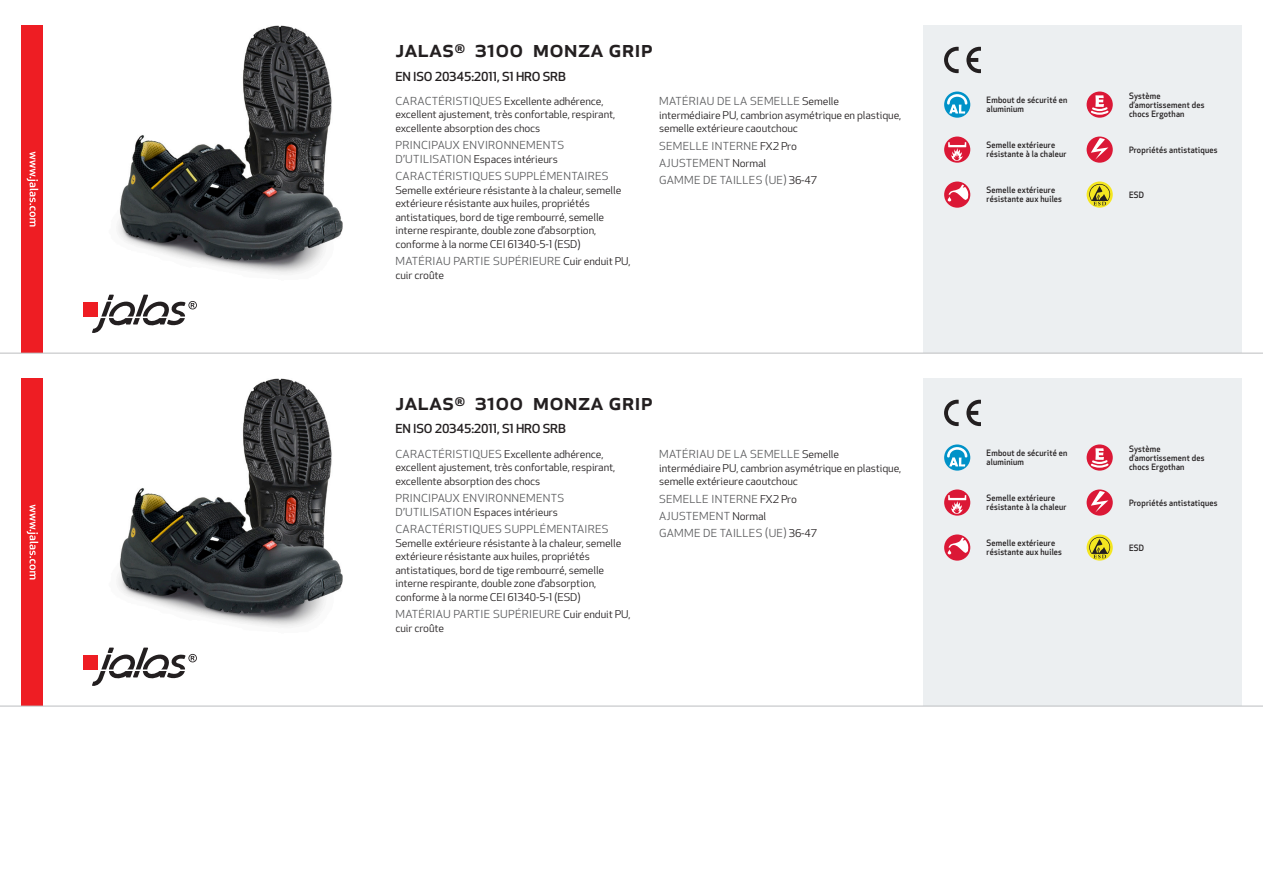
<style>
.page{position:relative;width:1263px;height:893px;background:#fff}
.page>*{position:absolute;margin:0;border:0;box-sizing:border-box;transform-origin:0 0}
.Produkt_namn{font:500 24px "Apex New";color:#231f20}
.Ingress{font:500 12.15px "Apex New";letter-spacing:-.015em;color:#231f20;scale:1.06 1}
.Funktion{font:10.8px "Apex New";letter-spacing:.025em;color:#57585a;scale:1.06 1}
.Funktion-2{font:10.5px/13.6px "Apex New";letter-spacing:-.01em;color:#231f20;scale:1.06 1}
.Artikel{font:500 8.55px/9px "Apex New";letter-spacing:.025em;color:#231f20;scale:.95 1}
.s1{font-size:10.8px;color:#57585a}
.s2{font-size:10.5px;color:#231f20}
</style>
<div class="page">
<img style="left:118px;top:26px;width:225px;height:248px">
<div style="left:83px;top:302px;width:15px;height:15px;background:#ee1d23"></div>
<svg style="left:92px;top:295px;width:105px;height:38px"></svg>
<div style="left:21px;top:26px;width:22px;height:327px;background:#ee1d23"></div>
<svg style="left:27px;top:152px;width:11px;height:75px"></svg>
<div style="left:923px;top:26px;width:319px;height:327px;background:#eceff1"></div>
<svg style="left:966px;top:47px;width:15px;height:26px"></svg>
<svg style="left:944px;top:47px;width:15px;height:26px"></svg>
<svg style="left:944px;top:92px;width:26px;height:26px"></svg>
<svg style="left:947px;top:94px;width:20px;height:20px"></svg>
<div style="left:944px;top:137px;width:26px;height:26px;background:#db1836;border-radius:50%"></div>
<svg style="left:948px;top:142px;width:18px;height:19px"></svg>
<svg style="left:944px;top:182px;width:26px;height:26px"></svg>
<svg style="left:948px;top:185px;width:20px;height:17px"></svg>
<svg style="left:1086px;top:92px;width:27px;height:26px"></svg>
<svg style="left:1089px;top:95px;width:21px;height:21px"></svg>
<svg style="left:1086px;top:137px;width:27px;height:26px"></svg>
<svg style="left:1091px;top:138px;width:17px;height:22px"></svg>
<svg style="left:1086px;top:182px;width:27px;height:26px"></svg>
<svg style="left:1089px;top:184px;width:21px;height:21px"></svg>
<img style="left:118px;top:378px;width:225px;height:249px">
<div style="left:83px;top:654px;width:15px;height:15px;background:#ee1d23"></div>
<svg style="left:92px;top:648px;width:105px;height:38px"></svg>
<div style="left:21px;top:378px;width:22px;height:328px;background:#ee1d23"></div>
<svg style="left:27px;top:505px;width:11px;height:74px"></svg>
<div style="left:923px;top:378px;width:319px;height:328px;background:#eceff1"></div>
<svg style="left:966px;top:400px;width:15px;height:26px"></svg>
<svg style="left:944px;top:400px;width:15px;height:26px"></svg>
<svg style="left:944px;top:444px;width:26px;height:27px"></svg>
<svg style="left:947px;top:447px;width:20px;height:19px"></svg>
<svg style="left:944px;top:489px;width:26px;height:27px"></svg>
<svg style="left:948px;top:495px;width:18px;height:19px"></svg>
<svg style="left:944px;top:534px;width:26px;height:27px"></svg>
<svg style="left:948px;top:537px;width:20px;height:17px"></svg>
<svg style="left:1086px;top:444px;width:27px;height:27px"></svg>
<svg style="left:1089px;top:448px;width:21px;height:21px"></svg>
<svg style="left:1086px;top:489px;width:27px;height:27px"></svg>
<svg style="left:1091px;top:491px;width:17px;height:21px"></svg>
<svg style="left:1086px;top:534px;width:27px;height:27px"></svg>
<svg style="left:1089px;top:537px;width:21px;height:21px"></svg>
<hr style="left:0;top:353px;width:1263px;height:1px;background:#bcbdc0">
<hr style="left:0;top:706px;width:1263px;height:1px;background:#bcbdc0">
<p class="Produkt_namn" style="left:395px;top:33px;width:259px">JALAS<sup>®</sup> 3100 Monza Grip</p>
<p class="Ingress" style="left:395px;top:68px;width:162px">EN ISO 20345:2011, S1 HRO SRB</p>
<p class="Funktion-2" style="left:395px;top:94px;width:209px"><span class="s1">CARACTÉRISTIQUES</span> Excellente adhérence, excellent ajustement, très confortable, respirant, excellente absorption des chocs</p>
<p class="Funktion" style="left:395px;top:139px;width:161px">PRINCIPAUX ENVIRONNEMENTS</p>
<p class="Funktion-2" style="left:395px;top:153px;width:155px"><span class="s1">D’UTILISATION</span> Espaces intérieurs</p>
<p class="Funktion" style="left:395px;top:170px;width:203px">CARACTÉRISTIQUES SUPPLÉMENTAIRES</p>
<p class="Funktion-2" style="left:395px;top:183px;width:215px">Semelle extérieure résistante à la chaleur, semelle extérieure résistante aux huiles, propriétés antistatiques, bord de tige rembourré, semelle interne respirante, double zone d’absorption, conforme à la norme CEI 61340-5-1 (ESD)</p>
<p class="Funktion" style="left:395px;top:255px;width:223px">MATÉRIAU PARTIE SUPÉRIEURE <span class="s2">Cuir enduit PU,</span></p>
<p class="Funktion-2" style="left:395px;top:269px;width:48px">cuir croûte</p>
<p class="Funktion" style="left:659px;top:94px;width:171px">MATÉRIAU DE LA SEMELLE <span class="s2">Semelle</span></p>
<p class="Funktion-2" style="left:659px;top:108px;width:230px">intermédiaire PU, cambrion asymétrique en plastique, semelle extérieure caoutchouc</p>
<p class="Funktion" style="left:659px;top:139px;width:132px">SEMELLE INTERNE <span class="s2">FX2 Pro</span></p>
<p class="Funktion" style="left:659px;top:156px;width:103px">AJUSTEMENT <span class="s2">Normal</span></p>
<p class="Funktion" style="left:659px;top:173px;width:151px">GAMME DE TAILLES (UE) <span class="s2">36-47</span></p>
<p class="Produkt_namn" style="left:395px;top:385px;width:259px">JALAS<sup>®</sup> 3100 Monza Grip</p>
<p class="Ingress" style="left:395px;top:421px;width:162px">EN ISO 20345:2011, S1 HRO SRB</p>
<p class="Funktion-2" style="left:395px;top:447px;width:209px"><span class="s1">CARACTÉRISTIQUES</span> Excellente adhérence, excellent ajustement, très confortable, respirant, excellente absorption des chocs</p>
<p class="Funktion" style="left:395px;top:492px;width:161px">PRINCIPAUX ENVIRONNEMENTS</p>
<p class="Funktion-2" style="left:395px;top:505px;width:155px"><span class="s1">D’UTILISATION</span> Espaces intérieurs</p>
<p class="Funktion" style="left:395px;top:523px;width:203px">CARACTÉRISTIQUES SUPPLÉMENTAIRES</p>
<p class="Funktion-2" style="left:395px;top:536px;width:215px">Semelle extérieure résistante à la chaleur, semelle extérieure résistante aux huiles, propriétés antistatiques, bord de tige rembourré, semelle interne respirante, double zone d’absorption, conforme à la norme CEI 61340-5-1 (ESD)</p>
<p class="Funktion" style="left:395px;top:608px;width:223px">MATÉRIAU PARTIE SUPÉRIEURE <span class="s2">Cuir enduit PU,</span></p>
<p class="Funktion-2" style="left:395px;top:621px;width:48px">cuir croûte</p>
<p class="Funktion" style="left:659px;top:447px;width:171px">MATÉRIAU DE LA SEMELLE <span class="s2">Semelle</span></p>
<p class="Funktion-2" style="left:659px;top:461px;width:230px">intermédiaire PU, cambrion asymétrique en plastique, semelle extérieure caoutchouc</p>
<p class="Funktion" style="left:659px;top:492px;width:132px">SEMELLE INTERNE <span class="s2">FX2 Pro</span></p>
<p class="Funktion" style="left:659px;top:509px;width:103px">AJUSTEMENT <span class="s2">Normal</span></p>
<p class="Funktion" style="left:659px;top:526px;width:151px">GAMME DE TAILLES (UE) <span class="s2">36-47</span></p>
<p class="Artikel" style="left:986px;top:96px;width:87px">Embout de sécurité en aluminium</p>
<p class="Artikel" style="left:986px;top:141px;width:86px">Semelle extérieure résistante à la chaleur</p>
<p class="Artikel" style="left:986px;top:186px;width:81px">Semelle extérieure résistante aux huiles</p>
<p class="Artikel" style="left:1129px;top:91px;width:81px">Système d’amortissement des chocs Ergothan</p>
<p class="Artikel" style="left:1129px;top:145px;width:95px">Propriétés antistatiques</p>
<p class="Artikel" style="left:1129px;top:190px;width:17px">ESD</p>
<p class="Artikel" style="left:986px;top:449px;width:87px">Embout de sécurité en aluminium</p>
<p class="Artikel" style="left:986px;top:494px;width:86px">Semelle extérieure résistante à la chaleur</p>
<p class="Artikel" style="left:986px;top:539px;width:81px">Semelle extérieure résistante aux huiles</p>
<p class="Artikel" style="left:1129px;top:444px;width:81px">Système d’amortissement des chocs Ergothan</p>
<p class="Artikel" style="left:1129px;top:498px;width:95px">Propriétés antistatiques</p>
<p class="Artikel" style="left:1129px;top:543px;width:17px">ESD</p>
</div>
